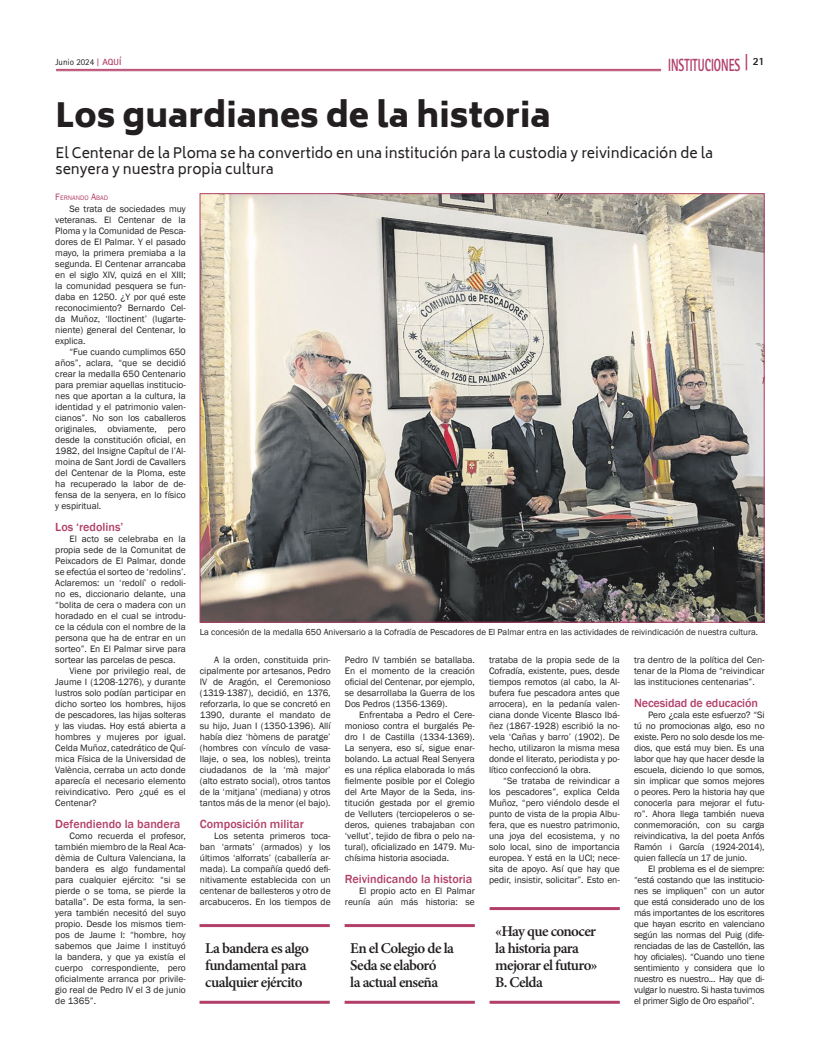
<style>
.page{position:relative;width:820px;height:1049px;background:#fff}
.page>*{position:absolute;margin:0;border:0;box-sizing:border-box;transform-origin:0 0}
.t1{font:900 33px "Biryani";color:#231f20}
.t2{font:800 17.6px "Rotis Sans Serif Std";color:#b23f6a;scale:.64 1}
.t3{font:600 15px/17px "Minion Pro";letter-spacing:-.04em;color:#231f20}
.t4{font:14px/16.8px "Biryani";color:#231f20}
.t5{font:500 12.1px "Franklin Gothic";color:#b23f6a}
.t6{font:9.5px/11px "Franklin Gothic";color:#231f20;text-align:justify}
.t7{font:9px "Franklin Gothic";color:#231f20}
.t8{font:9px "Rotis Sans Serif Std";color:#231f20}
.t9{font:6.7px "Franklin Gothic";color:#b23f6a}
.s1{font-family:"Rotis Serif Std";font-weight:700;color:#b23f6a}
.s2{font-weight:700;color:#b23f6a}
.s3{font-size:18.2px}
.s4{font-size:9.5px}
</style>
<div class="page">
<img style="left:201px;top:195px;width:561px;height:426px">
<hr style="left:199px;top:924px;width:130px;height:3px;background:#b23f6a">
<hr style="left:199px;top:1001px;width:130px;height:3px;background:#b23f6a">
<hr style="left:344px;top:924px;width:130px;height:3px;background:#b23f6a">
<hr style="left:344px;top:1001px;width:130px;height:3px;background:#b23f6a">
<hr style="left:489px;top:907px;width:130px;height:3px;background:#b23f6a">
<hr style="left:489px;top:1001px;width:130px;height:3px;background:#b23f6a">
<hr style="left:56px;top:69px;width:604px;height:1px;background:#b23f6a">
<hr style="left:56px;top:71px;width:604px;height:1px;background:#b23f6a">
<p class="t8" style="left:55px;top:57px;width:67px">Junio 2024 <span class="s1">|</span> <span class="s2">AQUÍ</span></p>
<h2 class="t2" style="left:668px;top:54px;width:152px">INSTITUCIONES <span class="s3">|</span> <sup>21</sup></h2>
<h1 class="t1" style="left:55px;top:96px;width:496px">Los guardianes de la historia</h1>
<h3 class="t4" style="left:55px;top:144px;width:658px">El Centenar de la Ploma se ha convertido en una institución para la custodia y reivindicación de la senyera y nuestra propia cultura</h3>
<p class="t9" style="left:55px;top:194px;width:54px"><span class="s4">F</span>ERNANDO <span class="s4">A</span>BAD</p>
<p class="t6" style="left:55px;top:203px;width:132px;text-indent:14px">Se trata de sociedades muy veteranas. El Centenar de la Ploma y la Comunidad de Pesca&shy;dores de El Palmar. Y el pasado mayo, la primera premiaba a la segunda. El Centenar arrancaba en el siglo XIV, quizá en el XIII; la comunidad pesquera se fun&shy;daba en 1250. ¿Y por qué este reconocimiento? Bernardo Cel&shy;da Muñoz, ‘lloctinent’ (lugarte&shy;niente) general del Centenar, lo explica.</p>
<p class="t6" style="left:55px;top:346px;width:132px;text-indent:14px">“Fue cuando cumplimos 650 años”, aclara, “que se decidió crear la medalla 650 Centenario para premiar aquellas institucio&shy;nes que aportan a la cultura, la identidad y el patrimonio valen&shy;cianos”. No son los caballeros originales, obviamente, pero desde la constitución oficial, en 1982, del Insigne Capítul de l’Al&shy;moina de Sant Jordi de Cavallers del Centenar de la Ploma, este ha recuperado la labor de de&shy;fensa de la senyera, en lo físico y espiritual.</p>
<p class="t5" style="left:55px;top:519px;width:70px">Los ‘redolins’</p>
<p class="t6" style="left:55px;top:533px;width:132px;text-indent:14px">El acto se celebraba en la propia sede de la Comunitat de Peixcadors de El Palmar, donde se efectúa el sorteo de ‘redolins’.<br>Aclaremos: un ‘redolí’ o redoli&shy;no es, diccionario delante, una “bolita de cera o madera con un horadado en el cual se introdu&shy;ce la cédula con el nombre de la persona que ha de entrar en un sorteo”. En El Palmar sirve para sortear las parcelas de pesca.</p>
<p class="t6" style="left:55px;top:665px;width:132px;text-indent:14px">Viene por privilegio real, de Jaume I (1208-1276), y durante lustros solo podían participar en dicho sorteo los hombres, hijos de pescadores, las hijas solteras y las viudas. Hoy está abierta a hombres y mujeres por igual.<br>Celda Muñoz, catedrático de Quí&shy;mica Física de la Universidad de València, cerraba un acto donde aparecía el necesario elemento reivindicativo. Pero ¿qué es el Centenar?</p>
<p class="t5" style="left:55px;top:816px;width:126px">Defendiendo la bandera</p>
<p class="t6" style="left:55px;top:830px;width:132px;text-indent:14px">Como recuerda el profesor, también miembro de la Real Aca&shy;dèmia de Cultura Valenciana, la bandera es algo fundamental para cualquier ejército: “si se pierde o se toma, se pierde la batalla”. De esta forma, la sen&shy;yera también necesitó del suyo propio. Desde los mismos tiem&shy;pos de Jaume I: “hombre, hoy sabemos que Jaime I instituyó la bandera, y que ya existía el cuerpo correspondiente, pero oficialmente arranca por privile&shy;gio real de Pedro IV el 3 de junio de 1365”.</p>
<p class="t7" style="left:200px;top:626px;width:559px">La concesión de la medalla 650 Aniversario a la Cofradía de Pescadores de El Palmar entra en las actividades de reivindicación de nuestra cultura.</p>
<p class="t6" style="left:200px;top:654px;width:132px;text-indent:14px">A la orden, constituida prin&shy;cipalmente por artesanos, Pedro IV de Aragón, el Ceremonioso (1319-1387), decidió, en 1376, reforzarla, lo que se concretó en 1390, durante el mandato de su hijo, Juan I (1350-1396). Allí había diez ‘hòmens de paratge’ (hombres con vínculo de vasa&shy;llaje, o sea, los nobles), treinta ciudadanos de la ‘mà major’ (alto estrato social), otros tantos de la ‘mitjana’ (mediana) y otros tantos más de la menor (el bajo).</p>
<p class="t5" style="left:200px;top:816px;width:105px">Composición militar</p>
<p class="t6" style="left:200px;top:831px;width:132px;text-indent:14px">Los setenta primeros toca&shy;ban ‘armats’ (armados) y los últimos ‘alforrats’ (caballería ar&shy;mada). La compañía quedó defi&shy;nitivamente establecida con un centenar de ballesteros y otro de arcabuceros. En los tiempos de</p>
<p class="t6" style="left:345px;top:654px;width:131px">Pedro IV también se batallaba.<br>En el momento de la creación oficial del Centenar, por ejemplo, se desarrollaba la Guerra de los Dos Pedros (1356-1369).</p>
<p class="t6" style="left:345px;top:709px;width:131px;text-indent:14px">Enfrentaba a Pedro el Cere&shy;monioso contra el burgalés Pe&shy;dro I de Castilla (1334-1369).<br>La senyera, eso sí, sigue enar&shy;bolando. La actual Real Senyera es una réplica elaborada lo más fielmente posible por el Colegio del Arte Mayor de la Seda, ins&shy;titución gestada por el gremio de Velluters (terciopeleros o se&shy;deros, quienes trabajaban con ‘vellut’, tejido de fibra o pelo na&shy;tural), oficializado en 1479. Mu&shy;chísima historia asociada.</p>
<p class="t5" style="left:345px;top:871px;width:129px">Reivindicando la historia</p>
<p class="t6" style="left:345px;top:886px;width:131px;text-align:right">El propio acto en El Palmar reunía aún más historia: se</p>
<p class="t6" style="left:633px;top:655px;width:132px">tra dentro de la política del Cen&shy;tenar de la Ploma de “reivindicar las instituciones centenarias”.</p>
<p class="t5" style="left:633px;top:695px;width:125px">Necesidad de educación</p>
<p class="t6" style="left:633px;top:709px;width:132px;text-indent:14px">Pero ¿cala este esfuerzo? “Si tú no promocionas algo, eso no existe. Pero no solo desde los me&shy;dios, que está muy bien. Es una labor que hay que hacer desde la escuela, diciendo lo que somos, sin implicar que somos mejores o peores. Pero la historia hay que conocerla para mejorar el futu&shy;ro”. Ahora llega también nueva conmemoración, con su carga reivindicativa, la del poeta Anfós Ramón i García (1924-2014), quien fallecía un 17 de junio.</p>
<p class="t6" style="left:633px;top:864px;width:132px;text-indent:14px">El problema es el de siempre: “está costando que las institucio&shy;nes se impliquen” con un autor que está considerado uno de los más importantes de los escritores que hayan escrito en valenciano según las normas del Puig (dife&shy;renciadas de las de Castellón, las hoy oficiales). “Cuando uno tiene sentimiento y considera que lo nuestro es nuestro... Hay que di&shy;vulgar lo nuestro. Si hasta tuvimos el primer Siglo de Oro español”.</p>
<p class="t6" style="left:489px;top:654px;width:132px">trataba de la propia sede de la Cofradía, existente, pues, desde tiempos remotos (al cabo, la Al&shy;bufera fue pescadora antes que arrocera), en la pedanía valen&shy;ciana donde Vicente Blasco Ibá&shy;ñez (1867-1928) escribió la no&shy;vela ‘Cañas y barro’ (1902). De hecho, utilizaron la misma mesa donde el literato, periodista y po&shy;lítico confeccionó la obra.</p>
<p class="t6" style="left:489px;top:776px;width:132px;text-indent:14px">“Se trataba de reivindicar a los pescadores”, explica Celda Muñoz, “pero viéndolo desde el punto de vista de la propia Albu&shy;fera, que es nuestro patrimonio, una joya del ecosistema, y no solo local, sino de importancia europea. Y está en la UCI; nece&shy;sita de apoyo. Así que hay que pedir, insistir, solicitar”. Esto en-</p>
<h3 class="t3" style="left:495px;top:922px;width:104px">«Hay que conocer la historia para mejorar el futuro»<br>B. Celda</h3>
<h3 class="t3" style="left:205px;top:939px;width:105px">La bandera es algo fundamental para cualquier ejército</h3>
<h3 class="t3" style="left:350px;top:939px;width:105px">En el Colegio de la<br>Seda se elaboró<br>la actual enseña</h3>
</div>
